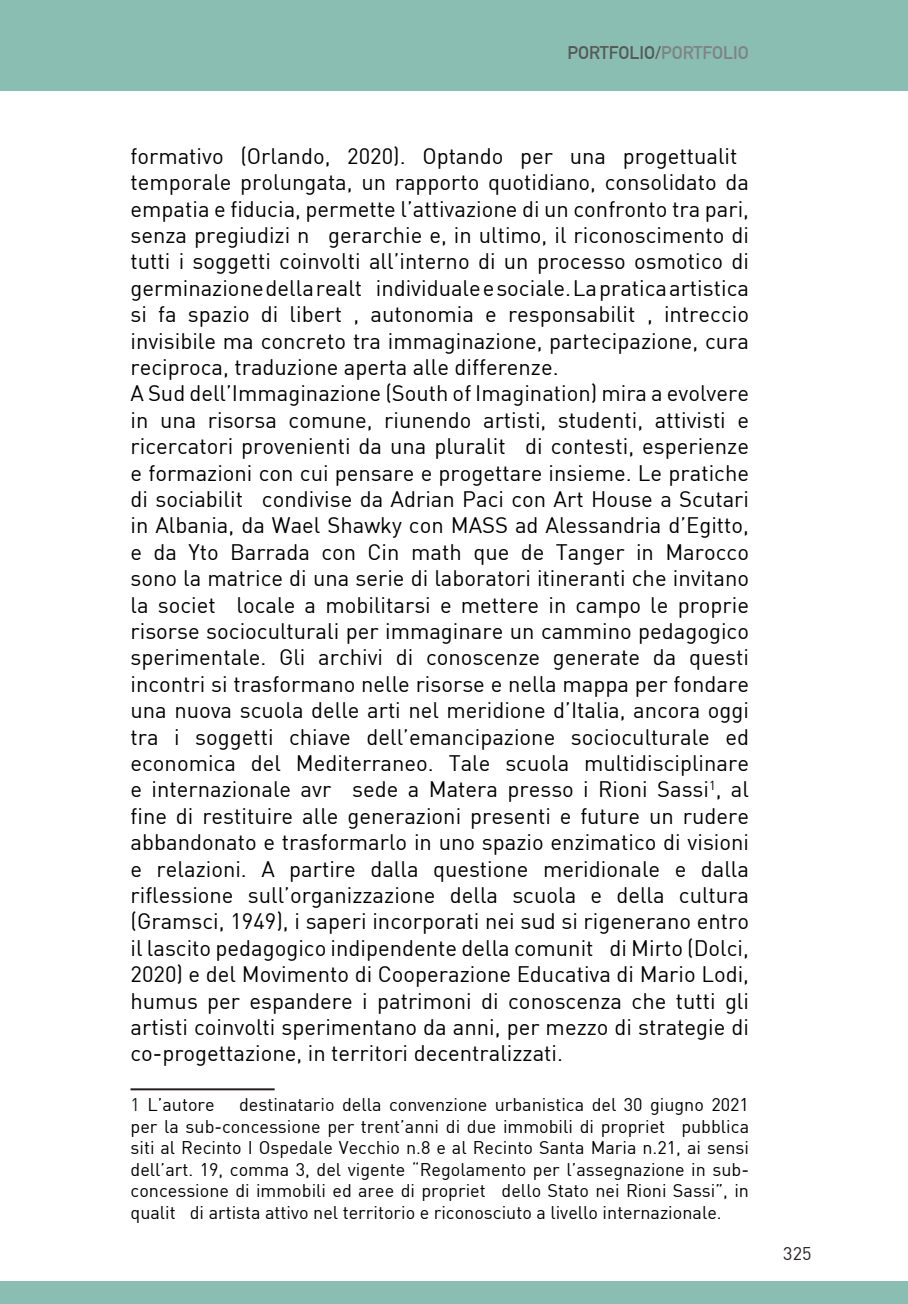
<style>
.page{position:relative;width:908px;height:1304px;background:#fff}
.page>*{position:absolute;margin:0;border:0;box-sizing:border-box;transform-origin:0 0}
.t1{font:22px/26.4px "DIN";color:#000}
.t2{font:18px/21.6px "DIN";color:#000;text-align:justify}
.t3{font:700 18px "DIN Alternate";color:#57585a}
.t4{font:18px "DIN";color:#231f20}
.s1{color:#808285}
.s2{color:#231f20}
</style>
<div class="page">
<div style="left:0;top:0;width:907px;height:90px;background:#8abeb2"></div>
<div style="left:0;top:1281px;width:907px;height:23px;background:#8abeb2"></div>
<hr style="left:130px;top:1088px;width:144px;height:2px;background:#231f20">
<p class="t3" style="left:567px;top:39px;width:183px">PORTFOLIO/<span class="s1">PORTFOLIO</span></p>
<p class="t1" style="left:130px;top:142px;width:620px">formativo (Orlando, 2020). Optando per una progettualità temporale prolungata, un rapporto quotidiano, consolidato da empatia e fiducia, permette l’attivazione di un confronto tra pari, senza pregiudizi né gerarchie e, in ultimo, il riconoscimento di tutti i soggetti coinvolti all’interno di un processo osmotico di germinazione della realtà individuale e sociale. La pratica artistica si fa spazio di libertà, autonomia e responsabilità, intreccio invisibile ma concreto tra immaginazione, partecipazione, cura reciproca, traduzione aperta alle differenze.<br>A Sud dell’Immaginazione (South of Imagination) mira a evolvere in una risorsa comune, riunendo artisti, studenti, attivisti e ricercatori provenienti da una pluralità di contesti, esperienze e formazioni con cui pensare e progettare insieme. Le pratiche di sociabilità condivise da Adrian Paci con Art House a Scutari in Albania, da Wael Shawky con MASS ad Alessandria d’Egitto, e da Yto Barrada con Cin math que de Tanger in Marocco sono la matrice di una serie di laboratori itineranti che invitano la società locale a mobilitarsi e mettere in campo le proprie risorse socioculturali per immaginare un cammino pedagogico sperimentale. Gli archivi di conoscenze generate da questi incontri si trasformano nelle risorse e nella mappa per fondare una nuova scuola delle arti nel meridione d’Italia, ancora oggi tra i soggetti chiave dell’emancipazione socioculturale ed economica del Mediterraneo. Tale scuola multidisciplinare e internazionale avrà sede a Matera presso i Rioni Sassi<sup>1</sup>, al fine di restituire alle generazioni presenti e future un rudere abbandonato e trasformarlo in uno spazio enzimatico di visioni e relazioni. A partire dalla questione meridionale e dalla riflessione sull’organizzazione della scuola e della cultura (Gramsci, 1949), i saperi incorporati nei sud si rigenerano entro il lascito pedagogico indipendente della comunità di Mirto (Dolci, 2020) e del Movimento di Cooperazione Educativa di Mario Lodi, humus per espandere i patrimoni di conoscenza che tutti gli artisti coinvolti sperimentano da anni, per mezzo di strategie di co-progettazione, in territori decentralizzati.</p>
<p class="t2" style="left:130px;top:1093px;width:620px"><span class="s2">1</span> L’autore è destinatario della convenzione urbanistica del 30 giugno 2021 per la sub-concessione per trent’anni di due immobili di proprietà pubblica siti al Recinto I Ospedale Vecchio n.8 e al Recinto Santa Maria n.21, ai sensi dell’art. 19, comma 3, del vigente “Regolamento per l’assegnazione in sub&shy;concessione di immobili ed aree di proprietà dello Stato nei Rioni Sassi”, in qualità di artista attivo nel territorio e riconosciuto a livello internazionale.</p>
<p class="t4" style="left:783px;top:1242px;width:30px">325</p>
</div>
